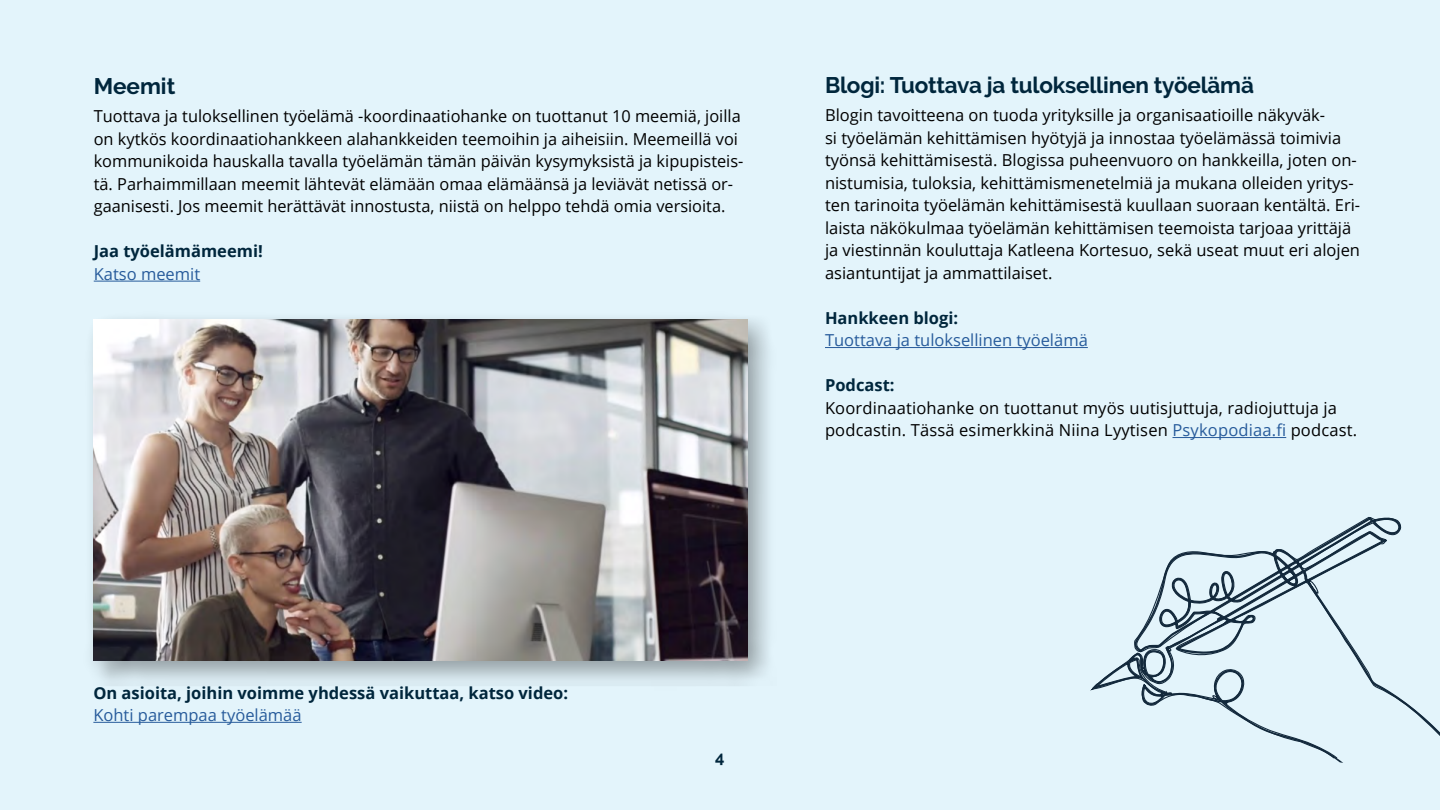
<style>
.page{position:relative;width:1440px;height:810px;background:#e3f4fb}
.page>*{position:absolute;margin:0;border:0;box-sizing:border-box;transform-origin:0 0}
.Väliotsikko_2{font:700 22.5px "Raleway";letter-spacing:-.01em;color:#00263c}
.t1{font:16.5px/22.5px "Open Sans";color:#000}
.t2{font:700 16.5px/22.5px "Open Sans";color:#00263c}
.t3{font:16.5px "Open Sans";color:#275b9b}
.t4{font:700 16.5px "Raleway";color:#00263c}
.s1{color:#275b9b}
.s2{font-weight:400;color:#275b9b}
</style>
<div class="page">
<svg style="left:1090px;top:517px;width:350px;height:243px"></svg>
<svg style="left:1282px;top:570px;width:14px;height:12px"></svg>
<div style="left:83px;top:310px;width:693px;height:381px;background:#000;opacity:.35"></div>
<img style="left:93px;top:320px;width:654px;height:341px">
<hr style="left:94px;top:281px;width:106px;height:1px;background:#275b9b">
<hr style="left:93px;top:722px;width:209px;height:1px;background:#275b9b">
<hr style="left:825px;top:347px;width:263px;height:1px;background:#275b9b">
<hr style="left:1172px;top:437px;width:114px;height:1px;background:#275b9b">
<h3 class="Väliotsikko_2" style="left:94px;top:73px;width:83px">Meemit</h3>
<p class="t1" style="left:94px;top:105px;width:651px">Tuottava ja tuloksellinen työelämä -koordinaatiohanke on tuottanut 10 meemiä, joilla on kytkös koordinaatiohankkeen alahankkeiden teemoihin ja aiheisiin. Meemeillä voi kommunikoida hauskalla tavalla työelämän tämän päivän kysymyksistä ja kipupisteis&shy;tä. Parhaimmillaan meemit lähtevät elämään omaa elämäänsä ja leviävät netissä or&shy;gaanisesti. Jos meemit herättävät innostusta, niistä on helppo tehdä omia versioita.</p>
<p class="t2" style="left:94px;top:240px;width:171px">Jaa työelämämeemi!</p>
<p class="t3" style="left:94px;top:263px;width:108px">Katso meemit</p>
<h3 class="Väliotsikko_2" style="left:825px;top:72px;width:430px">Blogi: Tuottava ja tuloksellinen työelämä</h3>
<p class="t1" style="left:825px;top:104px;width:537px">Blogin tavoitteena on tuoda yrityksille ja organisaatioille näkyväk-<br>si työelämän kehittämisen hyötyjä ja innostaa työelämässä toimivia työnsä kehittämisestä. Blogissa puheenvuoro on hankkeilla, joten on&shy;nistumisia, tuloksia, kehittämismenetelmiä ja mukana olleiden yritys&shy;ten tarinoita työelämän kehittämisestä kuullaan suoraan kentältä. Eri&shy;laista näkökulmaa työelämän kehittämisen teemoista tarjoaa yrittäjä ja viestinnän kouluttaja Katleena Kortesuo, sekä useat muut eri alojen asiantuntijat ja ammattilaiset.</p>
<p class="t2" style="left:825px;top:306px;width:135px">Hankkeen blogi:</p>
<p class="t3" style="left:825px;top:329px;width:264px">Tuottava ja tuloksellinen työelämä</p>
<p class="t2" style="left:825px;top:374px;width:71px">Podcast:</p>
<p class="t1" style="left:825px;top:396px;width:534px">Koordinaatiohanke on tuottanut myös uutisjuttuja, radiojuttuja ja podcastin. Tässä esimerkkinä Niina Lyytisen <span class="s1">Psykopodiaa.fi</span> podcast.</p>
<p class="t2" style="left:93px;top:681px;width:476px">On asioita, joihin voimme yhdessä vaikuttaa, katso video:<br><span class="s2">Kohti parempaa työelämää</span></p>
<p class="t4" style="left:715px;top:747px;width:11px">4</p>
</div>
